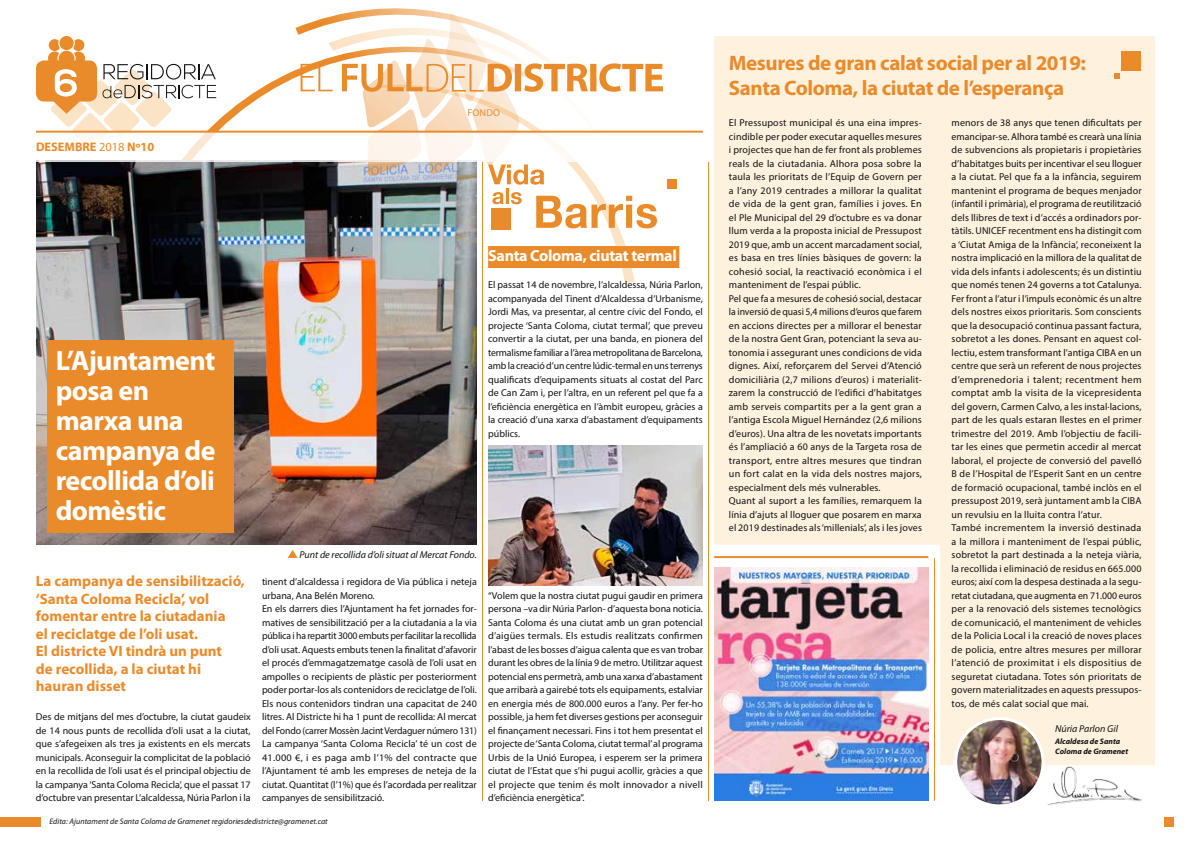
<style>
.page{position:relative;width:1191px;height:842px;background:#fff}
.page>*{position:absolute;margin:0;border:0;box-sizing:border-box;transform-origin:0 0}
.t1{font:700 28px/30px "Myriad Pro";letter-spacing:-.02em;color:#fff}
.t2{font:700 21px/25.2px "Myriad Pro";letter-spacing:-.02em;color:#ea8b2b}
.t3{font:700 16px "Myriad Pro";letter-spacing:-.02em;color:#fff}
.t4{font:700 15px/17.5px "Myriad Pro";color:#ea8b2b}
.t5{font:700 12.4px "Myriad Pro";color:#ea8b2b}
.t6{font:10px/13.5px "Myriad Pro";letter-spacing:.015em;color:#121212}
.t7{font:italic 10px "Myriad Pro";color:#121212}
.t8{font:10px "Myriad Pro";letter-spacing:.02em;color:#ea8b2b}
.t9{font:italic 8px "Myriad Pro";letter-spacing:.01em;color:#121212}
.t10{font:italic 700 8px/9.4px "Myriad Pro";color:#121212}
.s1{font-weight:400}
</style>
<div class="page">
<div style="left:714px;top:36px;width:441px;height:729px;background:#fef1de"></div>
<svg style="left:216px;top:32px;width:84px;height:99px"></svg>
<svg style="left:510px;top:228px;width:124px;height:54px"></svg>
<div style="left:1164px;top:818px;width:9px;height:9px;background:#ea8b2b"></div>
<div style="left:0;top:818px;width:40px;height:9px;background:#ea8b2b"></div>
<hr style="left:708px;top:162px;width:1px;height:639px;background:#ea8b2b">
<hr style="left:482px;top:162px;width:1px;height:639px;background:#ea8b2b">
<hr style="left:934px;top:558px;width:1px;height:243px;background:#ea8b2b">
<hr style="left:714px;top:556px;width:214px;height:2px;background:#ea8b2b">
<img style="left:714px;top:567px;width:215px;height:234px">
<div style="left:1121px;top:51px;width:19px;height:20px;background:#ea8b2b"></div>
<svg style="left:1113px;top:74px;width:6px;height:5px"></svg>
<img style="left:1047px;top:766px;width:95px;height:39px">
<img style="left:955px;top:718px;width:88px;height:88px;border-radius:44px">
<div style="left:954px;top:717px;width:90px;height:90px;border:3px solid #fff;border-radius:50%"></div>
<div style="left:488px;top:246px;width:191px;height:22px;background:#ea8b2b"></div>
<div style="left:668px;top:180px;width:9px;height:9px;background:#ea8b2b"></div>
<div style="left:491px;top:208px;width:19px;height:22px;background:#ea8b2b"></div>
<img style="left:36px;top:162px;width:441px;height:382px">
<div style="left:47px;top:340px;width:187px;height:193px;background:#ea8b2b"></div>
<svg style="left:287px;top:550px;width:11px;height:8px"></svg>
<img style="left:488px;top:446px;width:215px;height:139px">
<svg style="left:59px;top:36px;width:15px;height:14px"></svg>
<svg style="left:36px;top:39px;width:180px;height:92px"></svg>
<svg style="left:300px;top:10px;width:363px;height:218px"></svg>
<svg style="left:36px;top:133px;width:627px;height:29px"></svg>
<hr style="left:36px;top:131px;width:667px;height:2px;background:#ea8b2b">
<p class="t5" style="left:36px;top:140px;width:120px">DESEMBRE <span class="s1">2018</span> Nº10</p>
<p class="t8" style="left:467px;top:106px;width:34px">FONDO</p>
<h1 class="t1" style="left:56px;top:346px;width:161px">L’Ajuntament posa en marxa una campanya de recollida d’oli domèstic</h1>
<h3 class="t3" style="left:488px;top:247px;width:190px">Santa Coloma, ciutat termal</h3>
<p class="t6" style="left:488px;top:278px;width:216px;text-align:justify">El passat 14 de novembre, l’alcaldessa, Núria Parlon, acompanyada del Tinent d’Alcaldessa d’Urbanisme, Jordi Mas, va presentar, al centre cívic del Fondo, el projecte ‘Santa Coloma, ciutat termal’, que preveu convertir a la ciutat, per una banda, en pionera del termalisme familiar a l’àrea metropolitana de Barcelona, amb la creació d’un centre lúdic-termal en uns terrenys qualificats d’equipaments situats al costat del Parc de Can Zam i, per l’altra, en un referent pel que fa a l’eficiència energètica en l’àmbit europeu, gràcies a la creació d’una xarxa d’abastament d’equipaments públics.</p>
<h3 class="t4" style="left:36px;top:573px;width:210px">La campanya de sensibilització, ‘Santa Coloma Recicla’, vol fomentar entre la ciutadania<br>el reciclatge de l’oli usat.<br>El districte VI tindrà un punt<br>de recollida, a la ciutat hi hauran disset</h3>
<p class="t6" style="left:36px;top:710px;width:216px;text-align:justify">Des de mitjans del mes d’octubre, la ciutat gaudeix de 14 nous punts de recollida d’oli usat a la ciutat, que s’afegeixen als tres ja existents en els mercats municipals. Aconseguir la complicitat de la població en la recollida de l’oli usat és el principal objectiu de la campanya ‘Santa Coloma Recicla’, que el passat 17 d’octubre van presentar L’alcaldessa, Núria Parlon i la</p>
<p class="t7" style="left:299px;top:549px;width:179px">Punt de recollida d’oli situat al Mercat Fondo.</p>
<p class="t6" style="left:262px;top:575px;width:216px">tinent d’alcaldessa i regidora de Via pública i neteja urbana, Ana Belén Moreno.<br>En els darrers dies l’Ajuntament ha fet jornades for&shy;matives de sensibilització per a la ciutadania a la via pública i ha repartit 3000 embuts per facilitar la recollida d’oli usat. Aquests embuts tenen la finalitat d’afavorir el procés d’emmagatzematge casolà de l’oli usat en ampolles o recipients de plàstic per posteriorment poder portar-los als contenidors de reciclatge de l’oli.<br>Els nous contenidors tindran una capacitat de 240 litres. Al Districte hi ha 1 punt de recollida: Al mercat del Fondo (carrer Mossèn Jacint Verdaguer número 131)<br>La campanya ‘Santa Coloma Recicla’ té un cost de 41.000 €, i es paga amb l’1% del contracte que l’Ajuntament té amb les empreses de neteja de la ciutat. Quantitat (l’1%) que és l’acordada per realitzar campanyes de sensibilització.</p>
<p class="t6" style="left:488px;top:588px;width:216px;text-align:justify">“Volem que la nostra ciutat pugui gaudir en primera persona –va dir Núria Parlon- d’aquesta bona noticia.<br>Santa Coloma és una ciutat amb un gran potencial d’aigües termals. Els estudis realitzats confirmen l’abast de les bosses d’aigua calenta que es van trobar durant les obres de la línia 9 de metro. Utilitzar aquest potencial ens permetrà, amb una xarxa d’abastament que arribarà a gairebé tots els equipaments, estalviar en energia més de 800.000 euros a l’any. Per fer-ho possible, ja hem fet diverses gestions per aconseguir el finançament necessari. Fins i tot hem presentat el projecte de ‘Santa Coloma, ciutat termal’ al programa Urbis de la Unió Europea, i esperem ser la primera ciutat de l’Estat que s’hi pugui acollir, gràcies a que el projecte que tenim és molt innovador a nivell d’eficiència energètica”.</p>
<p class="t9" style="left:49px;top:817px;width:280px">Edita: Ajuntament de Santa Coloma de Gramenet regidoriesdedistricte@gramenet.cat</p>
<h2 class="t2" style="left:729px;top:51px;width:359px">Mesures de gran calat social per al 2019:<br>Santa Coloma, la ciutat de l’esperança</h2>
<p class="t6" style="left:951px;top:116px;width:192px">menors de 38 anys que tenen dificultats per emancipar-se. Alhora també es crearà una línia de subvencions als propietaris i propietàries d’habitatges buits per incentivar el seu lloguer a la ciutat. Pel que fa a la infància, seguirem mantenint el programa de beques menjador (infantil i primària), el programa de reutilització dels llibres de text i d’accés a ordinadors por&shy;tàtils. UNICEF recentment ens ha distingit com a ‘Ciutat Amiga de la Infància’, reconeixent la nostra implicació en la millora de la qualitat de vida dels infants i adolescents; és un distintiu que només tenen 24 governs a tot Catalunya.<br>Fer front a l’atur i l’impuls econòmic és un altre dels nostres eixos prioritaris. Som conscients que la desocupació continua passant factura, sobretot a les dones. Pensant en aquest col· lectiu, estem transformant l’antiga CIBA en un centre que serà un referent de nous projectes d’emprenedoria i talent; recentment hem comptat amb la visita de la vicepresidenta del govern, Carmen Calvo, a les instal·lacions, part de les quals estaran llestes en el primer trimestre del 2019. Amb l’objectiu de facili&shy;tar les eines que permetin accedir al mercat laboral, el projecte de conversió del pavelló B de l’Hospital de l’Esperit Sant en un centre de formació ocupacional, també inclòs en el pressupost 2019, serà juntament amb la CIBA un revulsiu en la lluita contra l’atur.<br>També incrementem la inversió destinada a la millora i manteniment de l’espai públic, sobretot la part destinada a la neteja viària, la recollida i eliminació de residus en 665.000 euros; així com la despesa destinada a la segu&shy;retat ciutadana, que augmenta en 71.000 euros per a la renovació dels sistemes tecnològics de comunicació, el manteniment de vehicles de la Policia Local i la creació de noves places de policia, entre altres mesures per millorar l’atenció de proximitat i els dispositius de seguretat ciutadana. Totes són prioritats de govern materialitzades en aquests pressupos&shy;tos, de més calat social que mai.</p>
<p class="t6" style="left:729px;top:116px;width:194px">El Pressupost municipal és una eina impres&shy;cindible per poder executar aquelles mesures i projectes que han de fer front als problemes reals de la ciutadania. Alhora posa sobre la taula les prioritats de l’Equip de Govern per a l’any 2019 centrades a millorar la qualitat de vida de la gent gran, famílies i joves. En el Ple Municipal del 29 d’octubre es va donar llum verda a la proposta inicial de Pressupost 2019 que, amb un accent marcadament social, es basa en tres línies bàsiques de govern: la cohesió social, la reactivació econòmica i el manteniment de l’espai públic.<br>Pel que fa a mesures de cohesió social, destacar la inversió de quasi 5,4 milions d’euros que farem en accions directes per a millorar el benestar de la nostra Gent Gran, potenciant la seva au&shy;tonomia i assegurant unes condicions de vida dignes. Així, reforçarem del Servei d’Atenció domiciliària (2,7 milions d’euros) i materialit&shy;zarem la construcció de l’edifici d’habitatges amb serveis compartits per a la gent gran a l’antiga Escola Miguel Hernández (2,6 milions d’euros). Una altra de les novetats importants és l’ampliació a 60 anys de la Targeta rosa de transport, entre altres mesures que tindran un fort calat en la vida dels nostres majors, especialment dels més vulnerables.<br>Quant al suport a les famílies, remarquem la línia d’ajuts al lloguer que posarem en marxa el 2019 destinades als ‘millenials’, als i les joves</p>
<p class="t7" style="left:1055px;top:723px;width:64px">Núria Parlon Gil</p>
<p class="t10" style="left:1055px;top:737px;width:74px">Alcaldesa de Santa<br>Coloma de Gramenet</p>
</div>
